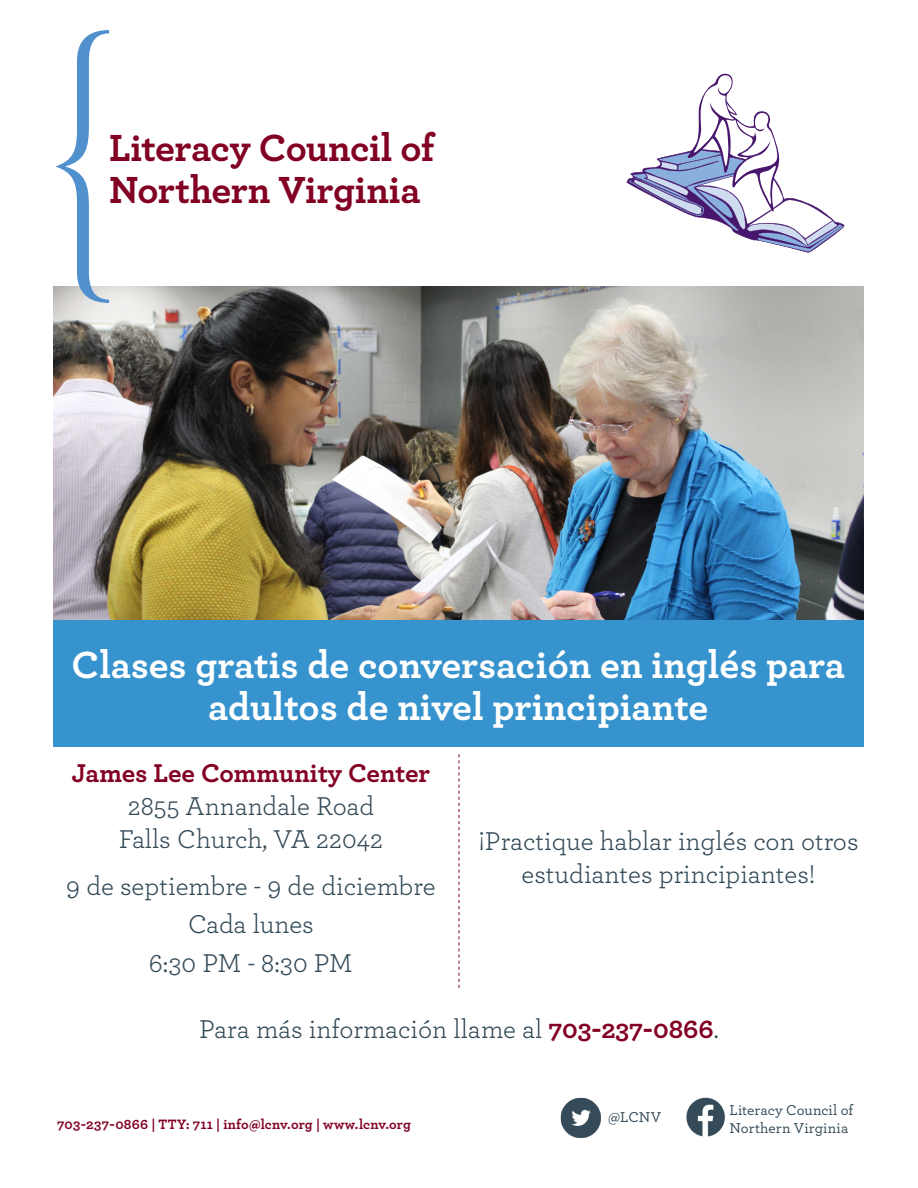
<style>
.page{position:relative;width:918px;height:1188px;background:#fff}
.page>*{position:absolute;margin:0;border:0;box-sizing:border-box;transform-origin:0 0}
.t1{font:700 39.6px/42px "Archer";color:#fff;text-align:center}
.t2{font:700 39.6px/42px "Archer";letter-spacing:-.015em;color:#820123}
.t3{font:27px/32.4px "Archer";color:#314957;text-align:center}
.t4{font:27px "Archer";color:#344a57}
.t5{font:700 27px "Archer";color:#830024}
.t6{font:500 15px/18px "Archer";letter-spacing:.005em;color:#344a57}
.t7{font:700 14.25px "Archer";letter-spacing:.01em;color:#820024}
.s1{font-weight:700;color:#830024}
</style>
<div class="page">
<div style="left:53px;top:619px;width:810px;height:128px;background:#3793cd"></div>
<img style="left:686px;top:1098px;width:39px;height:38px">
<img style="left:560px;top:1097px;width:41px;height:41px">
<svg style="left:627px;top:74px;width:218px;height:179px"></svg>
<img style="left:54px;top:286px;width:810px;height:333px">
<svg style="left:55px;top:30px;width:54px;height:273px"></svg>
<svg style="left:459px;top:754px;width:1px;height:234px"></svg>
<p class="t2" style="left:109px;top:125px;width:327px">Literacy Council of<br>Northern Virginia</p>
<p class="t1" style="left:72px;top:641px;width:775px">Clases gratis de conversación en inglés para adultos de nivel principiante</p>
<p class="t5" style="left:72px;top:752px;width:360px">James Lee Community Center</p>
<p class="t4" style="left:128px;top:788px;width:248px">2855 Annandale Road</p>
<p class="t4" style="left:119px;top:821px;width:265px">Falls Church, VA 22042</p>
<p class="t3" style="left:66px;top:868px;width:371px">9 de septiembre - 9 de diciembre</p>
<p class="t3" style="left:188px;top:907px;width:127px">Cada lunes</p>
<p class="t3" style="left:149px;top:945px;width:205px">6:30 PM - 8:30 PM</p>
<p class="t3" style="left:478px;top:824px;width:382px">¡Practique hablar inglés con otros estudiantes principiantes!</p>
<p class="t3" style="left:199px;top:1011px;width:521px">Para más información llame al <span class="s1">703-237-0866</span>.</p>
<p class="t7" style="left:57px;top:1113px;width:356px">703-237-0866 | TTY: 711 | info@lcnv.org | www.lcnv.org</p>
<p class="t6" style="left:608px;top:1107px;width:55px">@LCNV</p>
<p class="t6" style="left:730px;top:1100px;width:125px">Literacy Council of<br>Northern Virginia</p>
</div>
